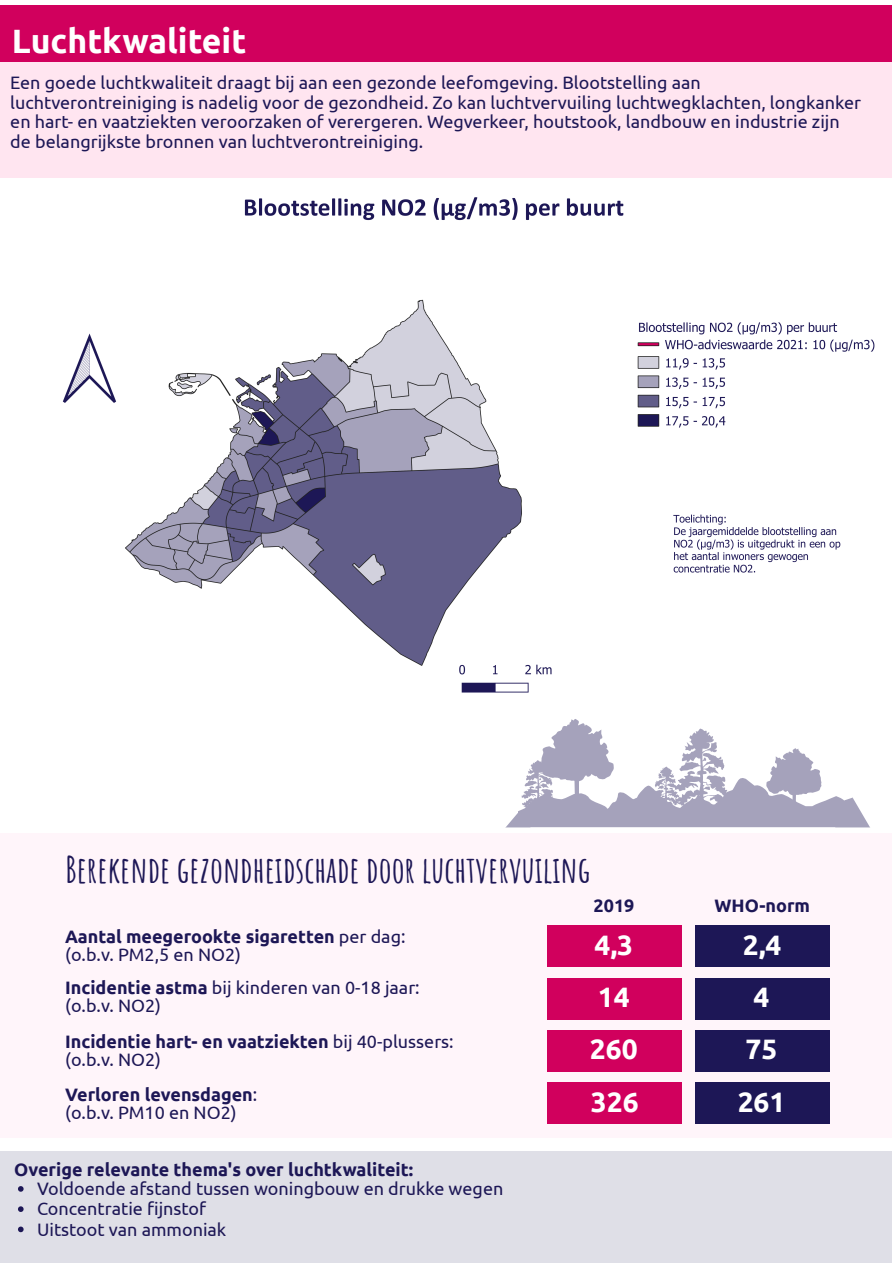
<style>
.page{position:relative;width:892px;height:1272px;background:#fff}
.page>*{position:absolute;margin:0;border:0;box-sizing:border-box;transform-origin:0 0}
.t1{font:700 35.95px "Amatic SC";color:#1d1756}
.t2{font:700 33.7px "Ubuntu";color:#fff}
.t3{font:700 28.1px/52.2px "Ubuntu";color:#fff}
.t4{font:18px/20.2px "Ubuntu";color:#1d1756}
.t5{font:700 18px "Ubuntu";color:#1d1756}
.s1{font-weight:400}
.s2{font-weight:700}
</style>
<div class="page">
<img style="left:62px;top:197px;width:813px;height:496px">
<div style="left:0;top:6px;width:891px;height:56px;background:#d1005d"></div>
<div style="left:0;top:62px;width:891px;height:116px;background:#ffe5f0"></div>
<div style="left:0;top:1151px;width:891px;height:111px;background:#dfdfe7"></div>
<svg style="left:18px;top:1186px;width:6px;height:5px"></svg>
<svg style="left:18px;top:1206px;width:6px;height:6px"></svg>
<svg style="left:18px;top:1226px;width:6px;height:6px"></svg>
<div style="left:151px;top:224px;width:548px;height:39px;background:#fff"></div>
<div style="left:0;top:833px;width:891px;height:304px;background:#fff5fa"></div>
<div style="left:695px;top:925px;width:134px;height:42px;background:#1d1756"></div>
<div style="left:695px;top:978px;width:134px;height:41px;background:#1d1756"></div>
<div style="left:695px;top:1029px;width:134px;height:42px;background:#1d1756"></div>
<div style="left:695px;top:1082px;width:134px;height:42px;background:#1d1756"></div>
<div style="left:547px;top:925px;width:135px;height:42px;background:#d1005d"></div>
<div style="left:547px;top:978px;width:135px;height:41px;background:#d1005d"></div>
<div style="left:547px;top:1029px;width:135px;height:42px;background:#d1005d"></div>
<div style="left:547px;top:1082px;width:135px;height:42px;background:#d1005d"></div>
<svg style="left:506px;top:719px;width:364px;height:108px"></svg>
<p class="t2" style="left:12px;top:21px;width:236px">Luchtkwaliteit</p>
<p class="t4" style="left:10px;top:72px;width:852px">Een goede luchtkwaliteit draagt bij aan een gezonde leefomgeving. Blootstelling aan luchtverontreiniging is nadelig voor de gezondheid. Zo kan luchtvervuiling luchtwegklachten, longkanker</p>
<p class="t4" style="left:10px;top:111px;width:831px">en hart- en vaatziekten veroorzaken of verergeren. Wegverkeer, houtstook, landbouw en industrie zijn</p>
<p class="t4" style="left:10px;top:132px;width:414px">de belangrijkste bronnen van luchtverontreiniging.</p>
<p class="t1" style="left:65px;top:846px;width:526px">Berekende gezondheidschade door luchtvervuiling</p>
<p class="t5" style="left:65px;top:926px;width:342px">Aantal meegerookte sigaretten <span class="s1">per dag:</span></p>
<p class="t4" style="left:65px;top:944px;width:177px">(o.b.v. PM2,5 en NO2)</p>
<p class="t4" style="left:65px;top:978px;width:356px;line-height:18px"><span class="s2">Incidentie astma</span> bij kinderen van 0-18 jaar: (o.b.v. NO2)</p>
<p class="t5" style="left:65px;top:1031px;width:390px">Incidentie hart- en vaatziekten <span class="s1">bij 40-plussers:</span></p>
<p class="t4" style="left:65px;top:1049px;width:97px">(o.b.v. NO2)</p>
<p class="t5" style="left:65px;top:1083px;width:194px">Verloren levensdagen<span class="s1">:</span></p>
<p class="t4" style="left:65px;top:1101px;width:173px">(o.b.v. PM10 en NO2)</p>
<p class="t4" style="left:37px;top:1159px;width:468px;line-height:19.1px;text-indent:-23px"><span class="s2">Overige relevante thema's over luchtkwaliteit:<br></span>Voldoende afstand tussen woningbouw en drukke wegen</p>
<p class="t4" style="left:37px;top:1198px;width:170px">Concentratie fijnstof</p>
<p class="t4" style="left:37px;top:1218px;width:191px">Uitstoot van ammoniak</p>
<p class="t5" style="left:594px;top:895px;width:42px">2019</p>
<p class="t3" style="left:594px;top:918px;width:40px">4,3</p>
<p class="t3" style="left:598px;top:970px;width:33px">14</p>
<p class="t3" style="left:590px;top:1022px;width:49px">260</p>
<p class="t3" style="left:591px;top:1075px;width:49px">326</p>
<p class="t5" style="left:715px;top:895px;width:97px">WHO-norm</p>
<p class="t3" style="left:743px;top:918px;width:40px">2,4<br>4<br>75</p>
<p class="t3" style="left:738px;top:1075px;width:49px">261</p>
</div>
